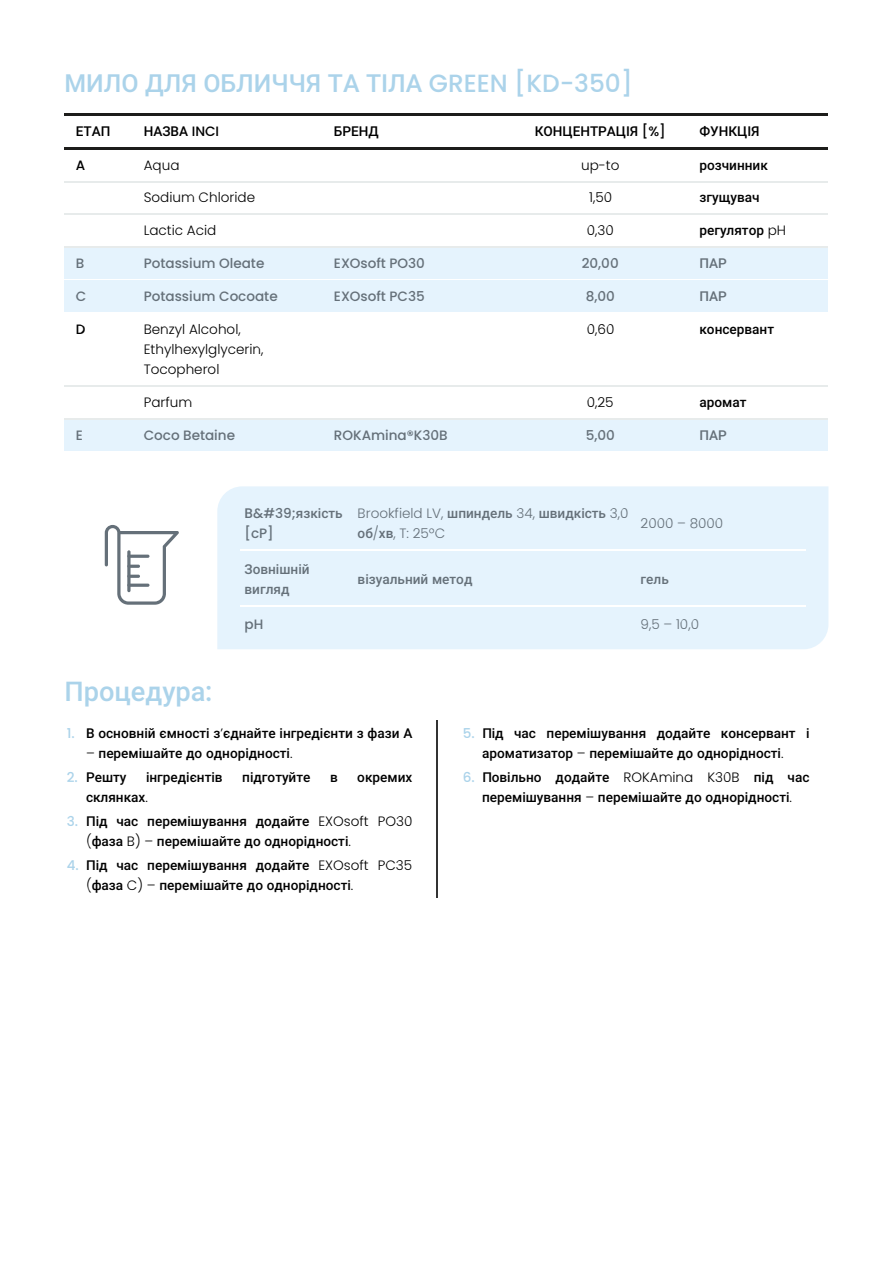
<style>
.page{position:relative;width:893px;height:1263px;background:#fff}
.page>*{position:absolute;margin:0;border:0;box-sizing:border-box;transform-origin:0 0}
.t1{font:500 27.15px "Roboto";letter-spacing:.005em;color:#abd3ea}
.t2{font:500 24.9px "Roboto";letter-spacing:.005em;color:#abd3ea}
.t3{font:500 13.5px/20.4px "Roboto";letter-spacing:.005em;color:#000}
.t4{font:500 13.5px "Poppins";letter-spacing:.005em;color:#657079}
.t5{font:13.5px/20.4px "Light Poppins";letter-spacing:.005em;color:#000}
.t6{font:13.5px/20.4px "Light Poppins";letter-spacing:.005em;color:#657079}
.t7{font:500 13.5px/20.4px "Roboto";letter-spacing:.005em;color:#657079}
.t8{font:500 13.5px "Poppins";color:#000}
.s1{font-family:"Medium Poppins";font-weight:400}
.s2{font-family:"Poppins"}
.s3{font-family:"Light Poppins";font-weight:400}
.s4{font-family:"Roboto";font-weight:500}
.s5{font-family:"Poppins";color:#abd3ea}
</style>
<div class="page">
<hr style="left:64px;top:113px;width:764px;height:2px;background:#1d1d1b">
<hr style="left:64px;top:147px;width:764px;height:2px;background:#1d1d1b">
<hr style="left:64px;top:181px;width:764px;height:1px;background:#e7ebeb">
<hr style="left:64px;top:214px;width:764px;height:1px;background:#e7ebeb">
<hr style="left:64px;top:247px;width:764px;height:1px;background:#e7ebeb">
<div style="left:64px;top:248px;width:764px;height:33px;background:#e5f3fd"></div>
<hr style="left:64px;top:279px;width:764px;height:2px;background:#fff">
<div style="left:64px;top:281px;width:764px;height:32px;background:#e5f3fd"></div>
<hr style="left:64px;top:312px;width:764px;height:1px;background:#fff">
<hr style="left:64px;top:386px;width:764px;height:1px;background:#e7ebeb">
<hr style="left:64px;top:419px;width:764px;height:1px;background:#e7ebeb">
<div style="left:64px;top:420px;width:764px;height:32px;background:#e5f3fd"></div>
<hr style="left:64px;top:451px;width:764px;height:1px;background:#fff">
<div style="left:217px;top:486px;width:611px;height:163px;background:#e5f3fd"></div>
<hr style="left:240px;top:550px;width:113px;height:1px;background:#fff">
<hr style="left:353px;top:550px;width:283px;height:1px;background:#fff">
<hr style="left:636px;top:550px;width:169px;height:1px;background:#fff">
<hr style="left:240px;top:605px;width:113px;height:1px;background:#fff">
<hr style="left:353px;top:605px;width:283px;height:1px;background:#fff">
<hr style="left:636px;top:605px;width:169px;height:1px;background:#fff">
<hr style="left:437px;top:721px;width:1px;height:177px;background:#333">
<svg style="left:105px;top:525px;width:74px;height:80px"></svg>
<hr style="left:127px;top:555px;width:22px;height:3px;background:#657079;border-radius:2px">
<h2 class="t2" style="left:64px;top:69px;width:570px">МИЛО ДЛЯ ОБЛИЧЧЯ ТА ТІЛА <span class="s1">GREEN [KD-350]</span></h2>
<p class="t3" style="left:76px;top:121px;width:36px">ЕТАП</p>
<p class="t3" style="left:144px;top:121px;width:77px">НАЗВА <span class="s2">INCI</span></p>
<p class="t3" style="left:334px;top:121px;width:46px">БРЕНД</p>
<p class="t3" style="left:534px;top:121px;width:132px">КОНЦЕНТРАЦІЯ <span class="s2">[%]</span></p>
<p class="t3" style="left:699px;top:121px;width:62px">ФУНКЦІЯ</p>
<p class="t8" style="left:76px;top:156px;width:11px">A</p>
<p class="t5" style="left:144px;top:155px;width:37px">Aqua</p>
<p class="t5" style="left:581px;top:155px;width:40px">up-to</p>
<p class="t3" style="left:699px;top:155px;width:70px">розчинник</p>
<p class="t5" style="left:144px;top:188px;width:113px">Sodium Chloride</p>
<p class="t5" style="left:589px;top:188px;width:24px">1,50</p>
<p class="t3" style="left:699px;top:188px;width:62px">згущувач</p>
<p class="t5" style="left:144px;top:220px;width:74px">Lactic Acid</p>
<p class="t5" style="left:587px;top:220px;width:28px">0,30</p>
<p class="t3" style="left:699px;top:220px;width:88px">регулятор <span class="s3">pH</span></p>
<p class="t4" style="left:76px;top:254px;width:10px">B</p>
<p class="t4" style="left:144px;top:254px;width:122px">Potassium Oleate</p>
<p class="t4" style="left:334px;top:254px;width:93px">EXOsoft PO30</p>
<p class="t4" style="left:581px;top:254px;width:38px">20,00</p>
<p class="t7" style="left:699px;top:253px;width:29px">ПАР</p>
<p class="t4" style="left:76px;top:287px;width:12px">C</p>
<p class="t4" style="left:144px;top:287px;width:135px">Potassium Cocoate</p>
<p class="t4" style="left:334px;top:287px;width:92px">EXOsoft PC35</p>
<p class="t4" style="left:585px;top:287px;width:31px">8,00</p>
<p class="t7" style="left:699px;top:286px;width:29px">ПАР</p>
<p class="t8" style="left:76px;top:320px;width:11px">D</p>
<p class="t5" style="left:144px;top:319px;width:121px">Benzyl Alcohol,<br>Ethylhexylglycerin,<br>Tocopherol</p>
<p class="t5" style="left:587px;top:319px;width:29px">0,60</p>
<p class="t3" style="left:699px;top:319px;width:76px">консервант</p>
<p class="t5" style="left:144px;top:392px;width:50px">Parfum</p>
<p class="t5" style="left:587px;top:392px;width:28px">0,25</p>
<p class="t3" style="left:699px;top:392px;width:48px">аромат</p>
<p class="t4" style="left:76px;top:426px;width:9px">E</p>
<p class="t4" style="left:144px;top:426px;width:93px">Coco Betaine</p>
<p class="t4" style="left:334px;top:426px;width:115px">ROKAmina®K30B</p>
<p class="t4" style="left:585px;top:426px;width:31px">5,00</p>
<p class="t7" style="left:699px;top:425px;width:29px">ПАР</p>
<p class="t7" style="left:244px;top:503px;width:100px">В<span class="s2">&amp;#39;</span>язкість</p>
<p class="t4" style="left:244px;top:524px;width:31px">[cP]</p>
<p class="t6" style="left:357px;top:503px;width:272px">Brookfield LV, <span class="s4">шпиндель</span> 34, <span class="s4">швидкість</span> 3,0 <span class="s4">об</span>/<span class="s4">хв</span>, T: 25ºC</p>
<p class="t6" style="left:640px;top:513px;width:84px">2000 – 8000</p>
<p class="t7" style="left:244px;top:559px;width:67px">Зовнішній вигляд</p>
<p class="t7" style="left:357px;top:569px;width:116px">візуальний метод</p>
<p class="t7" style="left:640px;top:569px;width:30px">гель</p>
<p class="t4" style="left:244px;top:615px;width:20px">pH</p>
<p class="t6" style="left:640px;top:614px;width:60px">9,5 – 10,0</p>
<h1 class="t1" style="left:64px;top:676px;width:149px">Процедура<span class="s2">:</span></h1>
<p class="t3" style="left:67px;top:723px;width:347px"><span class="s5">1.</span> В основній ємності з<span class="s3">’</span>єднайте інгредієнти з фази А</p>
<p class="t3" style="left:86px;top:743px;width:208px"><span class="s3">–</span> перемішайте до однорідності<span class="s3">.</span></p>
<p class="t3" style="left:67px;top:767px;width:61px"><span class="s5">2.</span> Решту</p>
<p class="t3" style="left:146px;top:767px;width:78px">інгредієнтів</p>
<p class="t3" style="left:242px;top:767px;width:70px">підготуйте</p>
<p class="t3" style="left:330px;top:767px;width:9px">в</p>
<p class="t3" style="left:357px;top:767px;width:56px">окремих</p>
<p class="t3" style="left:86px;top:787px;width:63px">склянках<span class="s3">.</span></p>
<p class="t3" style="left:86px;top:811px;width:328px;text-indent:-19px"><span class="s5">3.</span> Під час перемішування додайте <span class="s3">EXOsoft PO30 (</span>фаза <span class="s3">B) –</span> перемішайте до однорідності<span class="s3">.</span></p>
<p class="t3" style="left:86px;top:855px;width:327px;text-indent:-19px"><span class="s5">4.</span> Під час перемішування додайте <span class="s3">EXOsoft PC35 (</span>фаза <span class="s3">C) –</span> перемішайте до однорідності<span class="s3">.</span></p>
<p class="t3" style="left:463px;top:723px;width:348px;text-align:center"><span class="s5">5.</span> Під час перемішування додайте консервант і ароматизатор <span class="s3">–</span> перемішайте до однорідності<span class="s3">.</span></p>
<p class="t3" style="left:463px;top:767px;width:348px;text-align:center"><span class="s5">6.</span> Повільно додайте <span class="s3">ROKAmina K30B</span> під час перемішування <span class="s3">–</span> перемішайте до однорідності<span class="s3">.</span></p>
</div>
